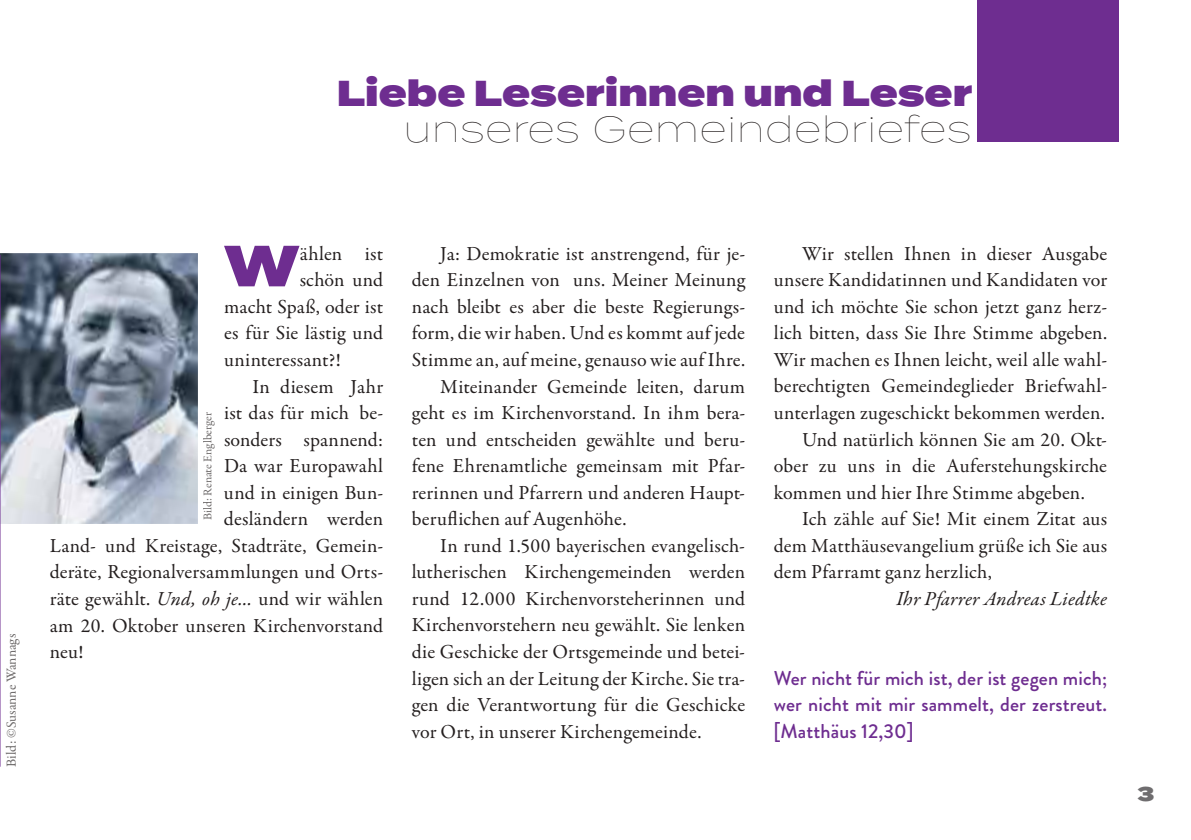
<style>
.page{position:relative;width:1191px;height:840px;background:#fff}
.page>*{position:absolute;margin:0;border:0;box-sizing:border-box;transform-origin:0 0}
.t1{font:900 57.8px "Termina";color:#6e2d90}
.t2{font:900 36px "Termina";color:#6e2d90}
.t3{font:100 36px "Termina";letter-spacing:.01em;color:#241f1f}
.t4{font:20px "Garamond Premr Pro";letter-spacing:.01em;color:#241f1f}
.t5{font:500 20px/26.6px "Brandon Grotesque";letter-spacing:.005em;color:#6e2d90;text-align:justify}
.t6{font:italic 20px "Garamond Premr Pro";letter-spacing:.01em;color:#241f1f}
.t7{font:900 20px "Termina";color:#6f6d6f}
.t8{font:14px "Garamond Premr Pro";letter-spacing:-.005em;color:#241f1f}
.t9{font:12px "Garamond Premr Pro";letter-spacing:-.005em;color:#241f1f}
.s1{font-style:italic}
</style>
<div class="page">
<svg style="left:0;top:253px;width:198px;height:271px"></svg>
<div style="left:977px;top:0;width:142px;height:142px;background:#6e2d90"></div>
<svg style="left:0;top:255px;width:1px;height:511px"></svg>
<h2 class="t2" style="left:337px;top:66px;width:637px">Liebe Leserinnen und Leser</h2>
<h2 class="t3" style="left:403px;top:104px;width:570px">unseres Gemeindebriefes</h2>
<p class="t8" style="left:3px;top:766px;width:134px;rotate:-90deg">Bild: ©Susanne Wannags</p>
<h1 class="t1" style="left:224px;top:222px;width:77px">W</h1>
<p class="t4" style="left:300px;top:241px;width:85px">ählen ist</p>
<p class="t4" style="left:300px;top:268px;width:85px">schön und</p>
<p class="t4" style="left:224px;top:294px;width:161px">macht Spaß, oder ist</p>
<p class="t4" style="left:224px;top:321px;width:161px">es für Sie lästig und</p>
<p class="t4" style="left:224px;top:347px;width:118px">uninteressant?!</p>
<p class="t4" style="left:252px;top:374px;width:132px">In diesem Jahr</p>
<p class="t4" style="left:224px;top:400px;width:161px">ist das für mich be-</p>
<p class="t4" style="left:224px;top:427px;width:161px">sonders spannend:</p>
<p class="t4" style="left:224px;top:453px;width:161px">Da war Europawahl</p>
<p class="t4" style="left:224px;top:480px;width:161px">und in einigen Bun-</p>
<p class="t4" style="left:224px;top:506px;width:161px">desländern werden</p>
<p class="t4" style="left:50px;top:533px;width:335px">Land- und Kreistage, Stadträte, Gemein-</p>
<p class="t4" style="left:50px;top:559px;width:335px">deräte, Regionalversammlungen und Orts-</p>
<p class="t4" style="left:50px;top:586px;width:335px">räte gewählt. <span class="s1">Und, oh je…</span> und wir wählen</p>
<p class="t4" style="left:50px;top:612px;width:335px">am 20. Oktober unseren Kirchenvorstand</p>
<p class="t4" style="left:50px;top:639px;width:35px">neu!</p>
<p class="t9" style="left:201px;top:520px;width:110px;rotate:-90deg">Bild: Renate Englberger</p>
<p class="t4" style="left:440px;top:241px;width:303px">Ja: Demokratie ist anstrengend, für je--</p>
<p class="t4" style="left:412px;top:268px;width:335px">den Einzelnen von uns. Meiner Meinung</p>
<p class="t4" style="left:412px;top:294px;width:335px">nach bleibt es aber die beste Regierungs-</p>
<p class="t4" style="left:412px;top:321px;width:335px">form, die wir haben. Und es kommt auf jede</p>
<p class="t4" style="left:412px;top:347px;width:335px">Stimme an, auf meine, genauso wie auf Ihre.</p>
<p class="t4" style="left:440px;top:374px;width:306px">Miteinander Gemeinde leiten, darum</p>
<p class="t4" style="left:412px;top:400px;width:335px">geht es im Kirchenvorstand. In ihm bera-</p>
<p class="t4" style="left:412px;top:427px;width:335px">ten und entscheiden gewählte und beru-</p>
<p class="t4" style="left:412px;top:453px;width:335px">fene Ehrenamtliche gemeinsam mit Pfar-</p>
<p class="t4" style="left:412px;top:480px;width:335px">rerinnen und Pfarrern und anderen Haupt-</p>
<p class="t4" style="left:412px;top:506px;width:216px">beruflichen auf Augenhöhe.</p>
<p class="t4" style="left:440px;top:533px;width:305px">In rund 1.500 bayerischen evangelisch-</p>
<p class="t4" style="left:412px;top:559px;width:335px">lutherischen Kirchengemeinden werden</p>
<p class="t4" style="left:412px;top:586px;width:335px">rund 12.000 Kirchenvorsteherinnen und</p>
<p class="t4" style="left:412px;top:612px;width:335px">Kirchenvorstehern neu gewählt. Sie lenken</p>
<p class="t4" style="left:412px;top:639px;width:335px">die Geschicke der Ortsgemeinde und betei-</p>
<p class="t4" style="left:412px;top:665px;width:335px">ligen sich an der Leitung der Kirche. Sie tra-</p>
<p class="t4" style="left:412px;top:692px;width:335px">gen die Verantwortung für die Geschicke</p>
<p class="t4" style="left:412px;top:719px;width:291px">vor Ort, in unserer Kirchengemeinde.</p>
<p class="t4" style="left:802px;top:241px;width:306px">Wir stellen Ihnen in dieser Ausgabe</p>
<p class="t4" style="left:774px;top:268px;width:335px">unsere Kandidatinnen und Kandidaten vor</p>
<p class="t4" style="left:774px;top:294px;width:335px">und ich möchte Sie schon jetzt ganz herz-</p>
<p class="t4" style="left:774px;top:321px;width:335px">lich bitten, dass Sie Ihre Stimme abgeben.</p>
<p class="t4" style="left:774px;top:347px;width:335px">Wir machen es Ihnen leicht, weil alle wahl-</p>
<p class="t4" style="left:774px;top:374px;width:335px">berechtigten Gemeindeglieder Briefwahl-</p>
<p class="t4" style="left:774px;top:400px;width:333px">unterlagen zugeschickt bekommen werden.</p>
<p class="t4" style="left:802px;top:427px;width:306px">Und natürlich können Sie am 20. Okt-</p>
<p class="t4" style="left:774px;top:453px;width:335px">ober zu uns in die Auferstehungskirche</p>
<p class="t4" style="left:774px;top:480px;width:312px">kommen und hier Ihre Stimme abgeben.</p>
<p class="t4" style="left:802px;top:506px;width:306px">Ich zähle auf Sie! Mit einem Zitat aus</p>
<p class="t4" style="left:774px;top:533px;width:335px">dem Matthäusevangelium grüße ich Sie aus</p>
<p class="t4" style="left:774px;top:559px;width:219px">dem Pfarramt ganz herzlich,</p>
<p class="t6" style="left:896px;top:585px;width:212px">Ihr Pfarrer Andreas Liedtke</p>
<p class="t5" style="left:774px;top:664px;width:335px">Wer nicht für mich ist, der ist gegen mich; wer nicht mit mir sammelt, der zerstreut. [Matthäus 12,30]</p>
<p class="t7" style="left:1137px;top:778px;width:18px">3</p>
</div>
